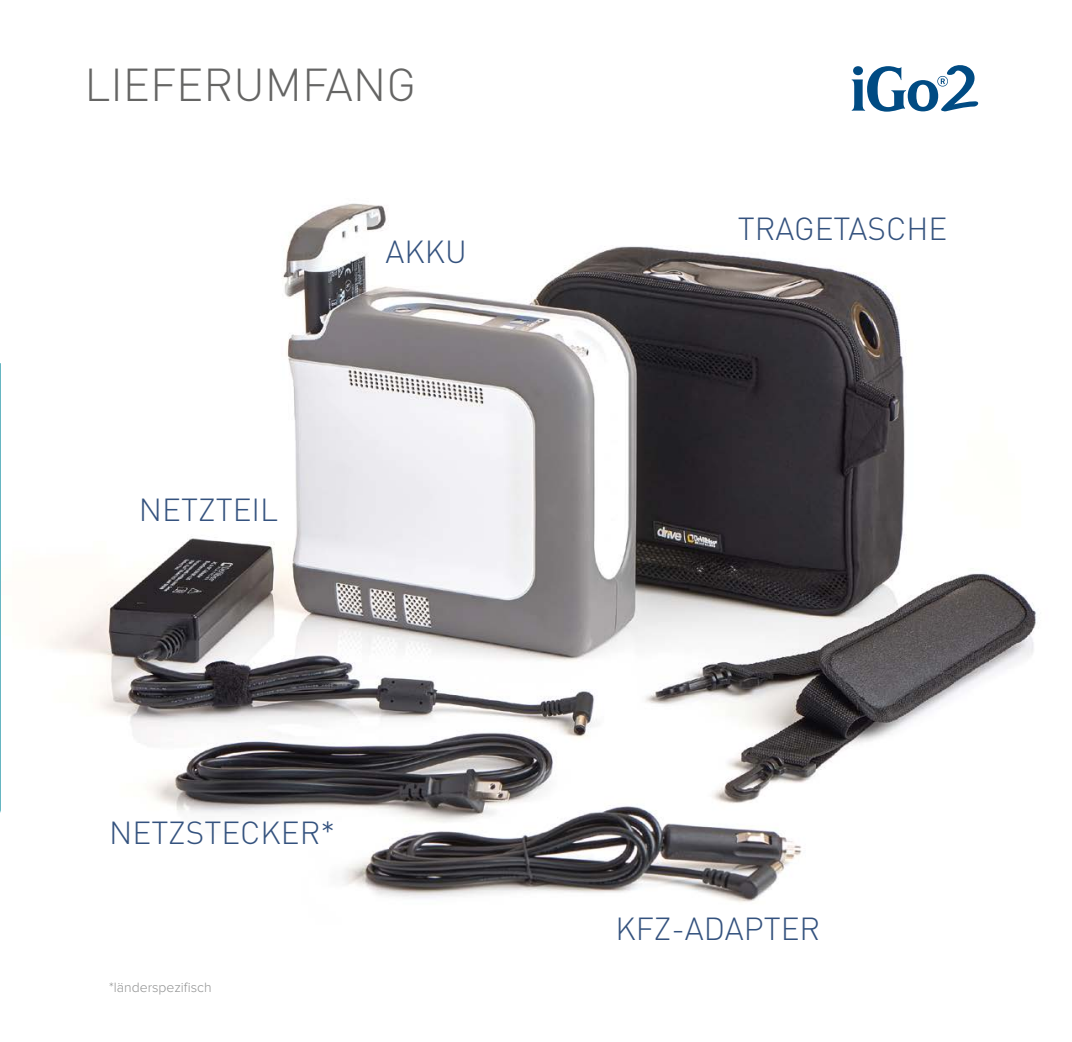
<style>
.page{position:relative;width:1072px;height:1042px;background:#fff}
.page>*{position:absolute;margin:0;border:0;box-sizing:border-box;transform-origin:0 0}
.t1{font:300 45.5px "DIN";color:#656564}
.t2{font:300 31.5px "DIN";color:#34527e}
.t3{font:300 14px "Proxima Nova";color:#919292}
</style>
<div class="page">
<svg style="left:851px;top:65px;width:127px;height:47px"></svg>
<img style="left:46px;top:203px;width:991px;height:700px">
<h1 class="t1" style="left:84px;top:57px;width:333px">LIEFERUMFANG</h1>
<p class="t2" style="left:139px;top:490px;width:141px">NETZTEIL</p>
<p class="t2" style="left:385px;top:232px;width:83px">AKKU</p>
<p class="t2" style="left:109px;top:813px;width:227px">NETZSTECKER*</p>
<p class="t3" style="left:109px;top:981px;width:104px">*länderspezifisch</p>
<p class="t2" style="left:737px;top:209px;width:211px">TRAGETASCHE</p>
<p class="t2" style="left:615px;top:909px;width:206px">KFZ-ADAPTER</p>
</div>
